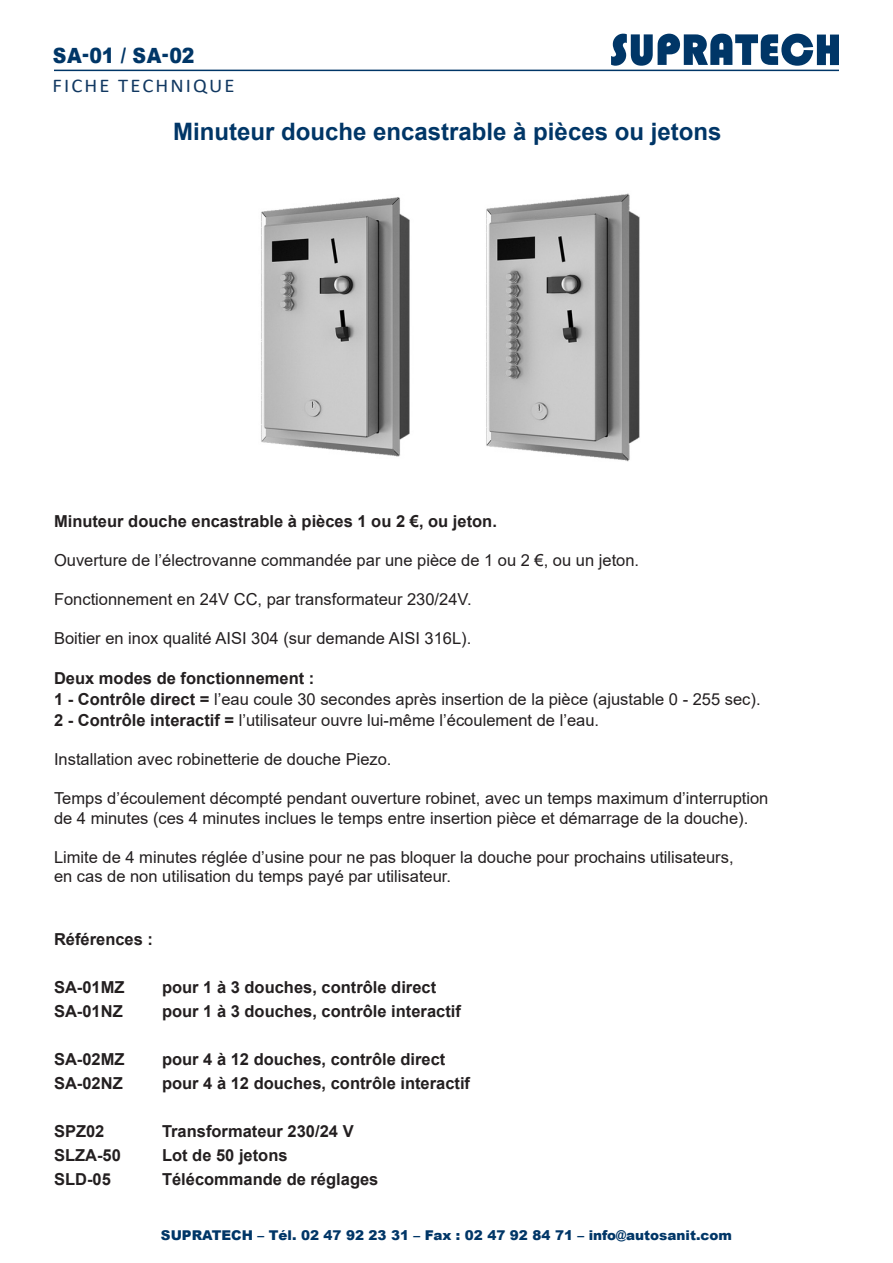
<style>
.page{position:relative;width:893px;height:1263px;background:#fff}
.page>*{position:absolute;margin:0;border:0;box-sizing:border-box;transform-origin:0 0}
.t1{font:700 24px "Arial";color:#003667}
.t2{font:900 21px "Arial";letter-spacing:.015em;color:#003667;scale:.9 1}
.t3{font:19.5px "Calibri";letter-spacing:.1em;color:#113861;scale:1.06 1}
.t4{font:16.5px "Arial";color:#231f20}
.t5{font:700 16.5px "Arial";color:#231f20}
.t6{font:900 13.5px "Arial";color:#003667}
.s1{font-weight:700}
</style>
<div class="page">
<svg style="left:611px;top:34px;width:228px;height:32px"></svg>
<hr style="left:54px;top:70px;width:785px;height:1px;background:#003667">
<img style="left:261px;top:197px;width:149px;height:260px">
<img style="left:486px;top:193px;width:154px;height:269px">
<p class="t2" style="left:53px;top:40px;width:159px">SA-01 / SA-02</p>
<p class="t3" style="left:53px;top:72px;width:173px">FICHE TECHNIQUE</p>
<p class="t1" style="left:173px;top:114px;width:550px">Minuteur douche encastrable à pièces ou jetons</p>
<p class="t5" style="left:54px;top:509px;width:444px">Minuteur douche encastrable à pièces 1 ou 2 €, ou jeton.</p>
<p class="t4" style="left:54px;top:548px;width:587px">Ouverture de l’électrovanne commandée par une pièce de 1 ou 2 €, ou un jeton.</p>
<p class="t4" style="left:54px;top:587px;width:419px">Fonctionnement en 24V CC, par transformateur 230/24V.</p>
<p class="t4" style="left:54px;top:626px;width:419px">Boitier en inox qualité AISI 304 (sur demande AISI 316L).</p>
<p class="t5" style="left:54px;top:667px;width:262px">Deux modes de fonctionnement :</p>
<p class="t4" style="left:54px;top:688px;width:708px"><span class="s1">1 - Contrôle direct =</span> l’eau coule 30 secondes après insertion de la pièce (ajustable 0 - 255 sec).</p>
<p class="t4" style="left:54px;top:709px;width:547px"><span class="s1">2 - Contrôle interactif =</span> l’utilisateur ouvre lui-même l’écoulement de l’eau.</p>
<p class="t4" style="left:54px;top:748px;width:339px">Installation avec robinetterie de douche Piezo.</p>
<p class="t4" style="left:54px;top:787px;width:716px">Temps d’écoulement décompté pendant ouverture robinet, avec un temps maximum d’interruption</p>
<p class="t4" style="left:54px;top:806px;width:696px">de 4 minutes (ces 4 minutes inclues le temps entre insertion pièce et démarrage de la douche).</p>
<p class="t4" style="left:54px;top:845px;width:681px">Limite de 4 minutes réglée d’usine pour ne pas bloquer la douche pour prochains utilisateurs,</p>
<p class="t4" style="left:54px;top:865px;width:399px">en cas de non utilisation du temps payé par utilisateur.</p>
<p class="t5" style="left:54px;top:928px;width:101px">Références :</p>
<p class="t5" style="left:54px;top:976px;width:72px">SA-01MZ</p>
<p class="t5" style="left:162px;top:976px;width:276px">pour 1 à 3 douches, contrôle direct</p>
<p class="t5" style="left:54px;top:1000px;width:70px">SA-01NZ</p>
<p class="t5" style="left:162px;top:1000px;width:300px">pour 1 à 3 douches, contrôle interactif</p>
<p class="t5" style="left:54px;top:1048px;width:72px">SA-02MZ</p>
<p class="t5" style="left:162px;top:1048px;width:285px">pour 4 à 12 douches, contrôle direct</p>
<p class="t5" style="left:54px;top:1072px;width:70px">SA-02NZ</p>
<p class="t5" style="left:162px;top:1072px;width:310px">pour 4 à 12 douches, contrôle interactif</p>
<p class="t5" style="left:54px;top:1120px;width:52px">SPZ02</p>
<p class="t5" style="left:162px;top:1120px;width:193px">Transformateur 230/24 V</p>
<p class="t5" style="left:54px;top:1144px;width:68px">SLZA-50</p>
<p class="t5" style="left:162px;top:1144px;width:127px">Lot de 50 jetons</p>
<p class="t5" style="left:54px;top:1168px;width:58px">SLD-05</p>
<p class="t5" style="left:162px;top:1168px;width:218px">Télécommande de réglages</p>
<p class="t6" style="left:161px;top:1225px;width:572px">SUPRATECH – Tél. 02 47 92 23 31 – Fax : 02 47 92 84 71 – info@autosanit.com</p>
</div>
